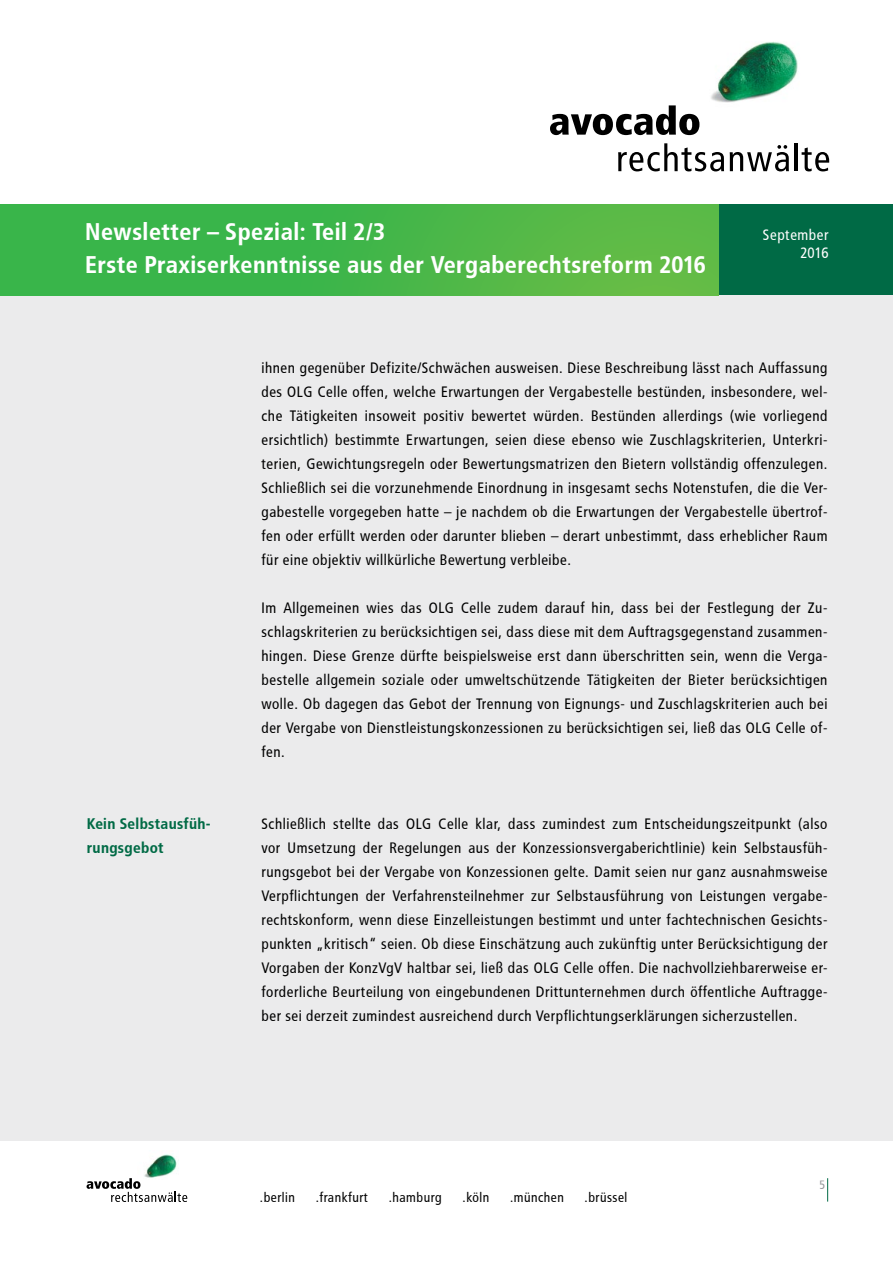
<style>
.page{position:relative;width:893px;height:1263px;background:#fff}
.page>*{position:absolute;margin:0;border:0;box-sizing:border-box;transform-origin:0 0}
.t1{font:700 24px/33px "Avocado";color:#fff}
.t2{font:700 15.3px/24px "Avocado";color:#006a45}
.t3{font:15px/24px "Avocado";color:#000;text-align:justify}
.t4{font:15px/18px "Avocado";color:#fff;text-align:right}
.t5{font:13.5px "Avocado";color:#000}
.t6{font:12px "Avocado";color:#97999c}
</style>
<div class="page">
<img style="left:711px;top:42px;width:87px;height:61px">
<svg style="left:550px;top:105px;width:149px;height:30px"></svg>
<svg style="left:618px;top:143px;width:106px;height:28px"></svg>
<svg style="left:730px;top:145px;width:59px;height:26px"></svg>
<hr style="left:795px;top:143px;width:3px;height:28px;background:#000">
<svg style="left:802px;top:147px;width:27px;height:24px"></svg>
<div style="left:719px;top:204px;width:174px;height:92px;background:#006a45"></div>
<svg style="left:827px;top:1178px;width:1px;height:23px"></svg>
<div style="left:0;top:296px;width:893px;height:845px;background:#ebebec"></div>
<img style="left:144px;top:1154px;width:33px;height:24px">
<svg style="left:87px;top:1178px;width:100px;height:24px"></svg>
<div style="left:0;top:204px;width:719px;height:92px;background:linear-gradient(to right,#2eb34b,#61bb46)"></div>
<h1 class="t1" style="left:85px;top:215px;width:623px">Newsletter – Spezial: Teil 2/3<br>Erste Praxiserkenntnisse aus der Vergaberechtsreform 2016</h1>
<p class="t4" style="left:763px;top:226px;width:68px">September<br>2016</p>
<p class="t2" style="left:87px;top:811px;width:126px">Kein Selbstausfüh&shy;rungsgebot</p>
<p class="t3" style="left:261px;top:355px;width:568px">ihnen gegenüber Defizite/Schwächen ausweisen. Diese Beschreibung lässt nach Auffassung des OLG Celle offen, welche Erwartungen der Vergabestelle bestünden, insbesondere, wel&shy;che Tätigkeiten insoweit positiv bewertet würden. Bestünden allerdings (wie vorliegend ersichtlich) bestimmte Erwartungen, seien diese ebenso wie Zuschlagskriterien, Unterkri&shy;terien, Gewichtungsregeln oder Bewertungsmatrizen den Bietern vollständig offenzulegen.<br>Schließlich sei die vorzunehmende Einordnung in insgesamt sechs Notenstufen, die die Ver&shy;gabestelle vorgegeben hatte – je nachdem ob die Erwartungen der Vergabestelle übertrof&shy;fen oder erfüllt werden oder darunter blieben – derart unbestimmt, dass erheblicher Raum für eine objektiv willkürliche Bewertung verbleibe.</p>
<p class="t3" style="left:261px;top:595px;width:568px">Im Allgemeinen wies das OLG Celle zudem darauf hin, dass bei der Festlegung der Zu&shy;schlagskriterien zu berücksichtigen sei, dass diese mit dem Auftragsgegenstand zusammen&shy;hingen. Diese Grenze dürfte beispielsweise erst dann überschritten sein, wenn die Verga&shy;bestelle allgemein soziale oder umweltschützende Tätigkeiten der Bieter berücksichtigen wolle. Ob dagegen das Gebot der Trennung von Eignungs- und Zuschlagskriterien auch bei der Vergabe von Dienstleistungskonzessionen zu berücksichtigen sei, ließ das OLG Celle of&shy;fen.</p>
<p class="t3" style="left:261px;top:811px;width:568px">Schließlich stellte das OLG Celle klar, dass zumindest zum Entscheidungszeitpunkt (also vor Umsetzung der Regelungen aus der Konzessionsvergaberichtlinie) kein Selbstausfüh&shy;rungsgebot bei der Vergabe von Konzessionen gelte. Damit seien nur ganz ausnahmsweise Verpflichtungen der Verfahrensteilnehmer zur Selbstausführung von Leistungen vergabe&shy;rechtskonform, wenn diese Einzelleistungen bestimmt und unter fachtechnischen Gesichts&shy;punkten „kritisch“ seien. Ob diese Einschätzung auch zukünftig unter Berücksichtigung der Vorgaben der KonzVgV haltbar sei, ließ das OLG Celle offen. Die nachvollziehbarerweise er&shy;forderliche Beurteilung von eingebundenen Drittunternehmen durch öffentliche Auftragge&shy;ber sei derzeit zumindest ausreichend durch Verpflichtungserklärungen sicherzustellen.</p>
<p class="t5" style="left:260px;top:1189px;width:37px">.berlin</p>
<p class="t5" style="left:316px;top:1189px;width:54px">.frankfurt</p>
<p class="t5" style="left:389px;top:1189px;width:55px">.hamburg</p>
<p class="t5" style="left:463px;top:1189px;width:29px">.köln</p>
<p class="t5" style="left:510px;top:1189px;width:56px">.münchen</p>
<p class="t5" style="left:585px;top:1189px;width:45px">.brüssel</p>
<p class="t6" style="left:819px;top:1178px;width:8px">5</p>
</div>
